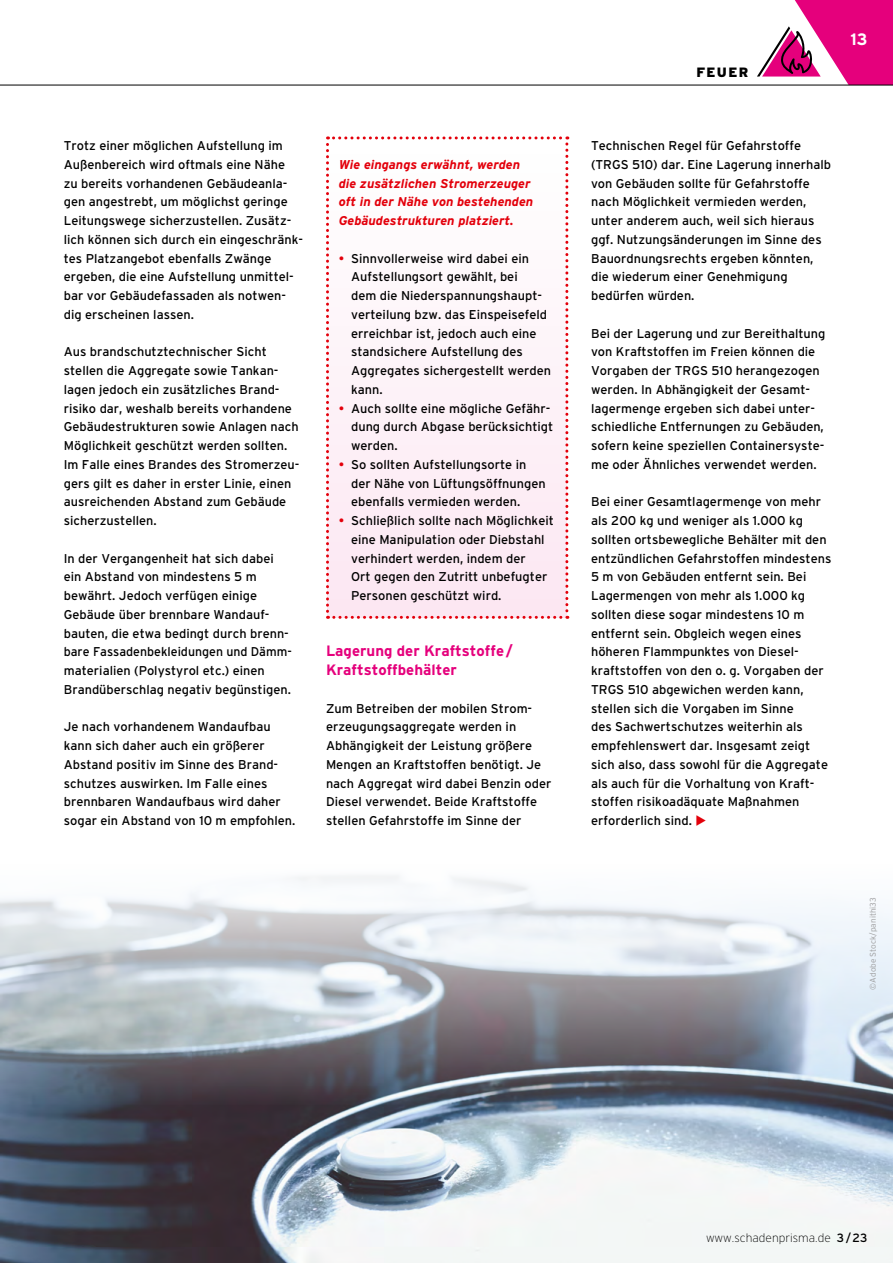
<style>
.page{position:relative;width:893px;height:1263px;background:#fff}
.page>*{position:absolute;margin:0;border:0;box-sizing:border-box;transform-origin:0 0}
.t1{font:700 16.5px "Interstate";color:#fff}
.Fliesstext_2020{font:700 15px/18.8px "Interstate";color:#e5007c}
.t2{font:900 13.5px "Interstate";letter-spacing:.1em;color:#000}
.Fliesstext_2020-2{font:12.75px/18.8px "Interstate";color:#000}
.Fliesstext_2020-3{font:italic 700 12.75px/18.8px "Interstate";color:#e3000b}
.Fussnote_Ausgabe{font:200 12px "Interstate";color:#000}
.BU{font:300 8.25px "Interstate";color:#9c9c9d}
.s1{color:#e3000b}
.s2{font-weight:400}
</style>
<div class="page">
<hr style="left:0;top:85px;width:893px;height:1px;background:#000">
<svg style="left:757px;top:0;width:136px;height:85px"></svg>
<svg style="left:326px;top:136px;width:242px;height:483px"></svg>
<img style="left:0;top:1105px;width:893px;height:158px">
<svg style="left:0;top:875px;width:893px;height:230px"></svg>
<p class="Fliesstext_2020-2" style="left:64px;top:136px;width:223px">Trotz einer möglichen Aufstellung im<br>Außenbereich wird oftmals eine Nähe</p>
<p class="Fliesstext_2020-2" style="left:64px;top:174px;width:225px">zu bereits vorhandenen Gebäudeanla-</p>
<p class="Fliesstext_2020-2" style="left:64px;top:192px;width:241px">gen angestrebt, um möglichst geringe Leitungswege sicherzustellen. Zusätz&shy;lich können sich durch ein eingeschränk&shy;tes Platzangebot ebenfalls Zwänge ergeben, die eine Aufstellung unmittel&shy;bar vor Gebäudefassaden als notwen-</p>
<p class="Fliesstext_2020-2" style="left:64px;top:305px;width:132px">dig erscheinen lassen.</p>
<p class="Fliesstext_2020-2" style="left:64px;top:342px;width:216px">Aus brandschutztechnischer Sicht stellen die Aggregate sowie Tankan-</p>
<p class="Fliesstext_2020-2" style="left:64px;top:380px;width:217px">lagen jedoch ein zusätzliches Brand-</p>
<p class="Fliesstext_2020-2" style="left:64px;top:399px;width:237px">risiko dar, weshalb bereits vorhandene Gebäudestrukturen sowie Anlagen nach Möglichkeit geschützt werden sollten.<br>Im Falle eines Brandes des Stromerzeu&shy;gers gilt es daher in erster Linie, einen ausreichenden Abstand zum Gebäude sicherzustellen.</p>
<p class="Fliesstext_2020-2" style="left:64px;top:549px;width:212px">In der Vergangenheit hat sich dabei</p>
<p class="Fliesstext_2020-2" style="left:64px;top:567px;width:230px">ein Abstand von mindestens 5 m bewährt. Jedoch verfügen einige Gebäude über brennbare Wandauf&shy;bauten, die etwa bedingt durch brenn&shy;bare Fassadenbekleidungen und Dämm&shy;materialien (Polystyrol etc.) einen Brandüberschlag negativ begünstigen.</p>
<p class="Fliesstext_2020-2" style="left:64px;top:717px;width:208px">Je nach vorhandenem Wandaufbau</p>
<p class="Fliesstext_2020-2" style="left:64px;top:736px;width:233px">kann sich daher auch ein größerer Abstand positiv im Sinne des Brand&shy;schutzes auswirken. Im Falle eines brennbaren Wandaufbaus wird daher sogar ein Abstand von 10 m empfohlen.</p>
<p class="Fliesstext_2020-3" style="left:339px;top:155px;width:196px">Wie eingangs erwähnt, werden die zusätzlichen Stromerzeuger oft in der Nähe von bestehenden<br>Gebäudestrukturen platziert.</p>
<p class="Fliesstext_2020-2" style="left:351px;top:249px;width:202px;text-indent:-12px"><span class="s1">•</span> Sinnvollerweise wird dabei ein<br>Aufstellungsort gewählt, bei<br>dem die Niederspannungshaupt&shy;verteilung bzw. das Einspeisefeld erreichbar ist, jedoch auch eine standsichere Aufstellung des<br>Aggregates sichergestellt werden kann.</p>
<p class="Fliesstext_2020-2" style="left:351px;top:399px;width:204px;text-indent:-12px"><span class="s1">•</span> Auch sollte eine mögliche Gefähr&shy;dung durch Abgase berücksichtigt werden.</p>
<p class="Fliesstext_2020-2" style="left:351px;top:455px;width:196px;text-indent:-12px"><span class="s1">•</span> So sollten Aufstellungsorte in der Nähe von Lüftungsöffnungen ebenfalls vermieden werden.</p>
<p class="Fliesstext_2020-2" style="left:351px;top:511px;width:204px;text-indent:-12px"><span class="s1">•</span> Schließlich sollte nach Möglichkeit eine Manipulation oder Diebstahl verhindert werden, indem der<br>Ort gegen den Zutritt unbefugter<br>Personen geschützt wird.</p>
<p class="Fliesstext_2020" style="left:326px;top:641px;width:188px">Lagerung der Kraftstoffe/<br>Kraftstoffbehälter</p>
<p class="Fliesstext_2020-2" style="left:326px;top:699px;width:227px">Zum Betreiben der mobilen Strom&shy;erzeugungsaggregate werden in Abhängigkeit der Leistung größere Mengen an Kraftstoffen benötigt. Je nach Aggregat wird dabei Benzin oder Diesel verwendet. Beide Kraftstoffe stellen Gefahrstoffe im Sinne der</p>
<p class="t2" style="left:696px;top:64px;width:53px">FEUER</p>
<p class="t1" style="left:850px;top:30px;width:18px">13</p>
<p class="Fliesstext_2020-2" style="left:591px;top:136px;width:242px">Technischen Regel für Gefahrstoffe (TRGS 510) dar. Eine Lagerung innerhalb von Gebäuden sollte für Gefahrstoffe nach Möglichkeit vermieden werden, unter anderem auch, weil sich hieraus ggf. Nutzungsänderungen im Sinne des Bauordnungsrechts ergeben könnten, die wiederum einer Genehmigung bedürfen würden.</p>
<p class="Fliesstext_2020-2" style="left:591px;top:324px;width:236px">Bei der Lagerung und zur Bereithaltung von Kraftstoffen im Freien können die Vorgaben der TRGS 510 herangezogen werden. In Abhängigkeit der Gesamt&shy;lagermenge ergeben sich dabei unter&shy;schiedliche Entfernungen zu Gebäuden, sofern keine speziellen Containersyste&shy;me oder Ähnliches verwendet werden.</p>
<p class="Fliesstext_2020-2" style="left:591px;top:492px;width:242px">Bei einer Gesamtlagermenge von mehr als 200 kg und weniger als 1.000 kg sollten ortsbewegliche Behälter mit den entzündlichen Gefahrstoffen mindestens 5 m von Gebäuden entfernt sein. Bei Lagermengen von mehr als 1.000 kg sollten diese sogar mindestens 10 m entfernt sein. Obgleich wegen eines höheren Flammpunktes von Diesel&shy;kraftstoffen von den o. g. Vorgaben der TRGS 510 abgewichen werden kann, stellen sich die Vorgaben im Sinne<br>des Sachwertschutzes weiterhin als empfehlenswert dar. Insgesamt zeigt sich also, dass sowohl für die Aggregate als auch für die Vorhaltung von Kraft&shy;stoffen risikoadäquate Maßnahmen erforderlich sind. <span class="s1">◆</span></p>
<p class="BU" style="left:868px;top:989px;width:94px;rotate:-90deg">©Adobe Stock/panithi33</p>
<p class="Fussnote_Ausgabe" style="left:706px;top:1231px;width:163px">www.schadenprisma.de <span class="s2">3/23</span></p>
</div>
